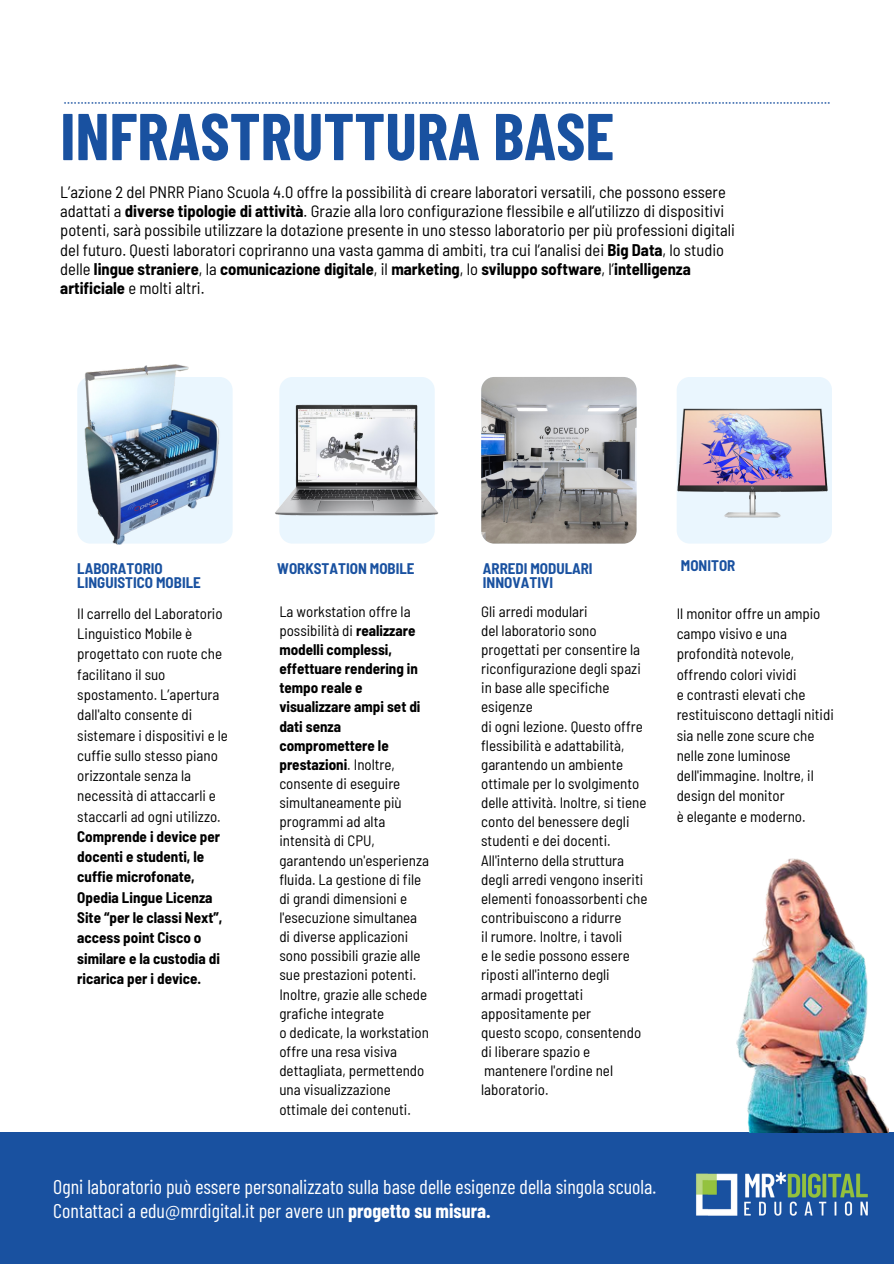
<style>
.page{position:relative;width:894px;height:1264px;background:#fff}
.page>*{position:absolute;margin:0;border:0;box-sizing:border-box;transform-origin:0 0}
.t1{font:700 66px "Barlow Condensed";color:#1951a0}
.t2{font:19.95px "Barlow Condensed";color:#fff}
.t3{font:semi-condensed 16.5px/19.2px "Barlow";color:#000}
.t4{font:semi-condensed 16.5px "Barlow";color:#fff}
.t5{font:semi-condensed 15px/19.2px "Barlow";color:#000}
.t6{font:15px "Barlow Condensed";color:#1951a0}
.t7{font:700 semi-condensed 15px/20.2px "Barlow";color:#000}
.t8{font:700 semi-condensed 15px/14.7px "Barlow";color:#1951a0}
.s1{font-weight:700}
</style>
<div class="page">
<div style="left:0;top:1132px;width:893px;height:131px;background:#1951a0"></div>
<img style="left:696px;top:1172px;width:172px;height:44px">
<div style="left:77px;top:377px;width:155px;height:166px;background:#eaf6fe;border-radius:13px"></div>
<img style="left:481px;top:377px;width:155px;height:166px;border-radius:13px">
<div style="left:676px;top:377px;width:155px;height:166px;background:#eaf6fe;border-radius:13px"></div>
<img style="left:82px;top:364px;width:139px;height:181px">
<img style="left:275px;top:377px;width:163px;height:167px">
<img style="left:676px;top:384px;width:156px;height:160px">
<img style="left:736px;top:858px;width:152px;height:274px">
<p class="t6" style="left:64px;top:89px;width:767px">.................................................................................................................................................................................................................................</p>
<p class="t1" style="left:60px;top:94px;width:555px">INFRASTRUTTURA BASE</p>
<p class="t3" style="left:60px;top:182px;width:676px">L’azione 2 del PNRR Piano Scuola 4.0 offre la possibilità di creare laboratori versatili, che possono essere adattati a <span class="s1">diverse tipologie di attività</span>. Grazie alla loro configurazione flessibile e all’utilizzo di dispositivi potenti, sarà possibile utilizzare la dotazione presente in uno stesso laboratorio per più professioni digitali del futuro. Questi laboratori copriranno una vasta gamma di ambiti, tra cui l’analisi dei <span class="s1">Big Data</span>, lo studio delle <span class="s1">lingue straniere</span>, la <span class="s1">comunicazione digitale</span>, il <span class="s1">marketing</span>, lo <span class="s1">sviluppo software</span>, l’<span class="s1">intelligenza artificiale</span> e molti altri.</p>
<p class="t8" style="left:77px;top:560px;width:125px">LABORATORIO<br>LINGUISTICO MOBILE</p>
<p class="t8" style="left:277px;top:560px;width:139px">WORKSTATION MOBILE</p>
<p class="t8" style="left:482px;top:560px;width:111px">ARREDI MODULARI<br>INNOVATIVI</p>
<p class="t8" style="left:680px;top:557px;width:56px">MONITOR</p>
<p class="t5" style="left:77px;top:603px;width:147px">Il carrello del Laboratorio</p>
<p class="t5" style="left:77px;top:623px;width:116px">Linguistico Mobile è</p>
<p class="t5" style="left:77px;top:643px;width:146px">progettato con ruote che</p>
<p class="t5" style="left:77px;top:663px;width:152px;line-height:20.2px">facilitano il suo spostamento. L’apertura dall'alto consente di sistemare i dispositivi e le cuffie sullo stesso piano orizzontale senza la necessità di attaccarli e</p>
<p class="t5" style="left:77px;top:806px;width:145px">staccarli ad ogni utilizzo.</p>
<p class="t7" style="left:77px;top:825px;width:144px">Comprende i device per</p>
<p class="t7" style="left:77px;top:846px;width:147px">docenti e studenti, le cuffie microfonate,<br>Opedia Lingue Licenza<br>Site “per le classi Next”, access point Cisco o similare e la custodia di</p>
<p class="t7" style="left:77px;top:967px;width:125px">ricarica per i device.</p>
<p class="t5" style="left:279px;top:601px;width:151px">La workstation offre la possibilità di <span class="s1">realizzare modelli complessi, effettuare rendering in tempo reale e visualizzare ampi set di dati senza compromettere le prestazioni</span>. Inoltre, consente di eseguire simultaneamente più programmi ad alta intensità di CPU, garantendo un'esperienza fluida. La gestione di file di grandi dimensioni e l'esecuzione simultanea di diverse applicazioni sono possibili grazie alle sue prestazioni potenti.<br>Inoltre, grazie alle schede grafiche integrate</p>
<p class="t5" style="left:279px;top:1022px;width:151px">o dedicate, la workstation offre una resa visiva dettagliata, permettendo una visualizzazione ottimale dei contenuti.</p>
<p class="t5" style="left:481px;top:601px;width:108px">Gli arredi modulari</p>
<p class="t5" style="left:481px;top:620px;width:117px">del laboratorio sono</p>
<p class="t5" style="left:481px;top:639px;width:161px">progettati per consentire la riconfigurazione degli spazi in base alle specifiche esigenze</p>
<p class="t5" style="left:481px;top:716px;width:167px">di ogni lezione. Questo offre flessibilità e adattabilità, garantendo un ambiente ottimale per lo svolgimento delle attività. Inoltre, si tiene conto del benessere degli studenti e dei docenti.</p>
<p class="t5" style="left:481px;top:850px;width:144px">All'interno della struttura</p>
<p class="t5" style="left:481px;top:869px;width:168px">degli arredi vengono inseriti elementi fonoassorbenti che contribuiscono a ridurre</p>
<p class="t5" style="left:481px;top:926px;width:142px">il rumore. Inoltre, i tavoli</p>
<p class="t5" style="left:481px;top:945px;width:150px">e le sedie possono essere</p>
<p class="t5" style="left:481px;top:964px;width:130px">riposti all'interno degli armadi progettati appositamente per</p>
<p class="t5" style="left:481px;top:1022px;width:161px">questo scopo, consentendo</p>
<p class="t5" style="left:481px;top:1041px;width:133px">di liberare spazio e mantenere l'ordine nel</p>
<p class="t5" style="left:481px;top:1079px;width:69px">laboratorio.</p>
<p class="t5" style="left:676px;top:602px;width:145px;line-height:20.2px">Il monitor offre un ampio campo visivo e una</p>
<p class="t5" style="left:676px;top:643px;width:119px">profondità notevole,</p>
<p class="t5" style="left:676px;top:664px;width:121px">offrendo colori vividi</p>
<p class="t5" style="left:676px;top:683px;width:159px;line-height:20.2px">e contrasti elevati che restituiscono dettagli nitidi sia nelle zone scure che nelle zone luminose dell'immagine. Inoltre, il design del monitor</p>
<p class="t5" style="left:676px;top:806px;width:130px">è elegante e moderno.</p>
<p class="t2" style="left:53px;top:1174px;width:604px">Ogni laboratorio può essere personalizzato sulla base delle esigenze della singola scuola.</p>
<p class="t2" style="left:53px;top:1197px;width:438px">Contattaci a edu@mrdigital.it per avere un <span class="s1">progetto su misura.</span></p>
<p class="t4" style="left:328px;top:1176px;width:153px"><span class="s1">Email:</span> edu@mrdigital.it</p>
<p class="t4" style="left:328px;top:1195px;width:174px"><span class="s1">Whatsapp</span> +39 338 5063717</p>
</div>
